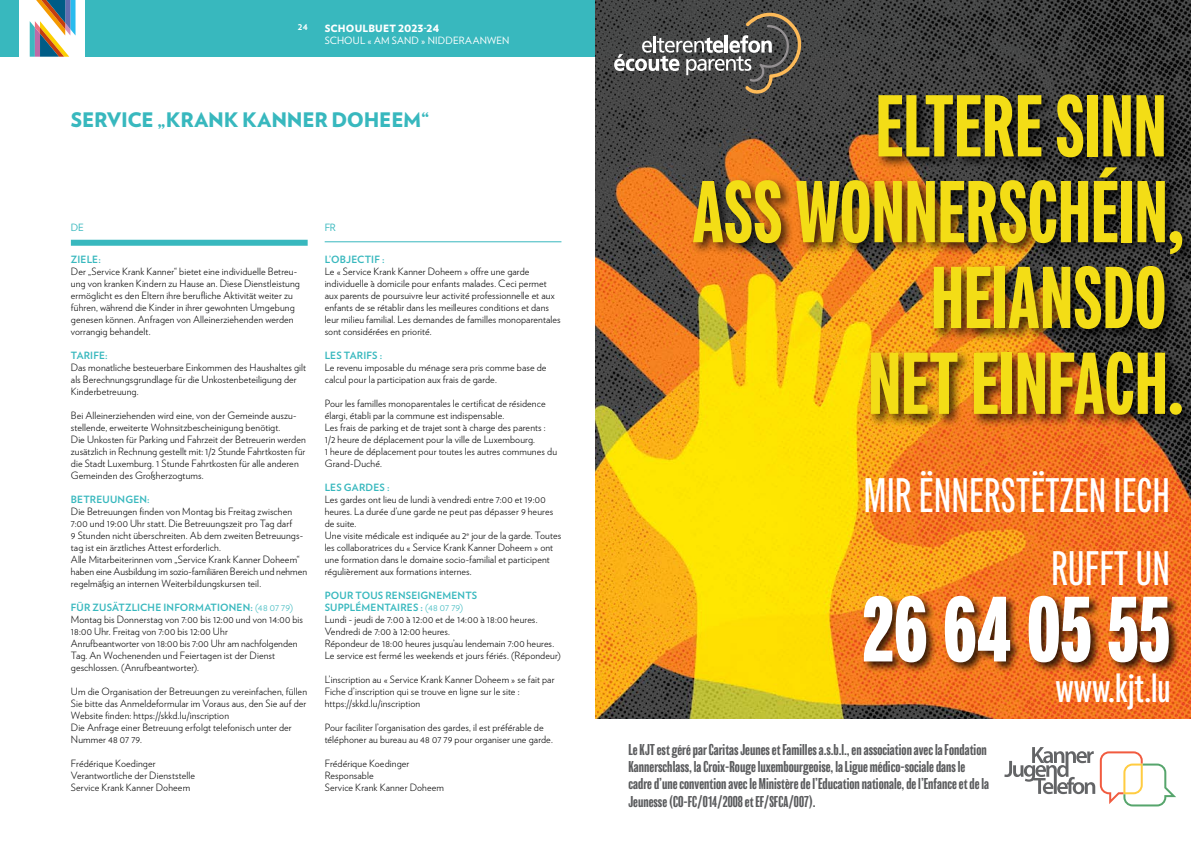
<style>
.page{position:relative;width:1191px;height:842px;background:#fff}
.page>*{position:absolute;margin:0;border:0;box-sizing:border-box;transform-origin:0 0}
.t1{font:900 93.8px "Fairweather";color:#fff}
.t2{font:800 88.7px/85.8px "Fairweather";color:#f3dd16;text-align:right}
.t3{font:600 49.1px "Fairweather";color:#fff}
.t4{font:700 39.7px "Fairweather";color:#fff}
.t5{font:900 20px "Verlag";letter-spacing:-.01em;color:#38b8be}
.t6{font:condensed 14.4px/17.3px "Balboa";color:#5a5b5d}
.t7{font:300 10px/12px "Verlag";letter-spacing:.01em;color:#000}
.t8{font:700 10px "Verlag";letter-spacing:.015em;color:#38b8be}
.t9{font:10px "Verlag";letter-spacing:.02em;color:#fff}
.t10{font:900 10px "Verlag";letter-spacing:.015em;color:#fff}
.t11{font:10px "Verlag";color:#38b8be}
.t12{font:700 10px "Verlag";color:#fff}
.s1{font-weight:700;color:#38b8be}
.s2{color:#38b8be}
</style>
<div class="page">
<svg style="left:29px;top:0;width:46px;height:57px"></svg>
<div style="left:0;top:0;width:19px;height:57px;background:#38b8be"></div>
<div style="left:85px;top:0;width:1106px;height:57px;background:#38b8be"></div>
<div style="left:71px;top:240px;width:237px;height:6px;background:#38b8be"></div>
<hr style="left:325px;top:241px;width:236px;height:1px;background:#38b8be">
<img style="left:595px;top:0;width:596px;height:718px">
<svg style="left:1004px;top:747px;width:172px;height:59px"></svg>
<svg style="left:614px;top:12px;width:188px;height:82px;background:#605e5a"></svg>
<div style="left:690px;top:91px;width:501px;height:337px;background:#000;opacity:.75"></div>
<div style="left:862px;top:594px;width:318px;height:79px;background:#000;opacity:.75"></div>
<p class="t12" style="left:298px;top:18px;width:11px">24</p>
<p class="t10" style="left:325px;top:20px;width:116px">SCHOULBUET 2023-24</p>
<p class="t9" style="left:325px;top:33px;width:186px">SCHOUL « AM SAND » NIDDERAANWEN</p>
<h3 class="t5" style="left:71px;top:103px;width:360px">SERVICE „KRANK KANNER DOHEEM“</h3>
<p class="t11" style="left:71px;top:220px;width:15px">DE</p>
<p class="t8" style="left:71px;top:252px;width:31px">ZIELE:</p>
<p class="t7" style="left:71px;top:265px;width:230px">Der „Service Krank Kanner“ bietet eine individuelle Betreu&shy;ung von kranken Kindern zu Hause an. Diese Dienstleistung ermöglicht es den Eltern ihre berufliche Aktivität weiter zu führen, während die Kinder in ihrer gewohnten Umgebung genesen können. Anfragen von Alleinerziehenden werden vorrangig behandelt.</p>
<p class="t8" style="left:71px;top:348px;width:38px">TARIFE:</p>
<p class="t7" style="left:71px;top:361px;width:237px">Das monatliche besteuerbare Einkommen des Haushaltes gilt als Berechnungsgrundlage für die Unkostenbeteiligung der<br>Kinderbetreuung.</p>
<p class="t7" style="left:71px;top:409px;width:236px">Bei Alleinerziehenden wird eine, von der Gemeinde auszu&shy;stellende, erweiterte Wohnsitzbescheinigung benötigt.<br>Die Unkosten für Parking und Fahrzeit der Betreuerin werden zusätzlich in Rechnung gestellt mit: 1/2 Stunde Fahrtkosten für die Stadt Luxemburg. 1 Stunde Fahrtkosten für alle anderen Gemeinden des Großherzogtums.</p>
<p class="t8" style="left:71px;top:492px;width:80px">BETREUUNGEN:</p>
<p class="t7" style="left:71px;top:505px;width:238px">Die Betreuungen finden von Montag bis Freitag zwischen 7:00 und 19:00 Uhr statt. Die Betreuungszeit pro Tag darf<br>9 Stunden nicht überschreiten. Ab dem zweiten Betreuungs&shy;tag ist ein ärztliches Attest erforderlich.<br>Alle Mitarbeiterinnen vom „Service Krank Kanner Doheem“ haben eine Ausbildung im sozio-familiären Bereich und nehmen regelmäßig an internen Weiterbildungskursen teil.</p>
<p class="t7" style="left:71px;top:601px;width:234px"><span class="s1">FÜR ZUSÄTZLICHE INFORMATIONEN:</span> <span class="s2">(48 07 79)<br></span>Montag bis Donnerstag von 7:00 bis 12:00 und von 14:00 bis 18:00 Uhr. Freitag von 7:00 bis 12:00 Uhr<br>Anrufbeantworter von 18:00 bis 7:00 Uhr am nachfolgenden Tag. An Wochenenden und Feiertagen ist der Dienst geschlossen. (Anrufbeantworter).</p>
<p class="t7" style="left:71px;top:685px;width:238px">Um die Organisation der Betreuungen zu vereinfachen, füllen Sie bitte das Anmeldeformular im Voraus aus, den Sie auf der Website finden: https://skkd.lu/inscription<br>Die Anfrage einer Betreuung erfolgt telefonisch unter der Nummer 48 07 79.</p>
<p class="t7" style="left:71px;top:757px;width:126px">Frédérique Koedinger<br>Verantwortliche der Dienststelle<br>Service Krank Kanner Doheem</p>
<p class="t11" style="left:325px;top:220px;width:13px">FR</p>
<p class="t8" style="left:325px;top:252px;width:61px">L’OBJECTIF :</p>
<p class="t7" style="left:325px;top:265px;width:237px">Le « Service Krank Kanner Doheem » offre une garde individuelle à domicile pour enfants malades. Ceci permet aux parents de poursuivre leur activité professionnelle et aux enfants de se rétablir dans les meilleures conditions et dans leur milieu familial. Les demandes de familles monoparentales sont considérées en priorité.</p>
<p class="t8" style="left:325px;top:348px;width:59px">LES TARIFS :</p>
<p class="t7" style="left:325px;top:361px;width:223px">Le revenu imposable du ménage sera pris comme base de calcul pour la participation aux frais de garde.</p>
<p class="t7" style="left:325px;top:397px;width:234px">Pour les familles monoparentales le certificat de résidence élargi, établi par la commune est indispensable.<br>Les frais de parking et de trajet sont à charge des parents :<br>1/2 heure de déplacement pour la ville de Luxembourg.<br>1 heure de déplacement pour toutes les autres communes du Grand-Duché.</p>
<p class="t8" style="left:325px;top:480px;width:66px">LES GARDES :</p>
<p class="t7" style="left:325px;top:493px;width:238px">Les gardes ont lieu de lundi à vendredi entre 7:00 et 19:00 heures. La durée d’une garde ne peut pas dépasser 9 heures de suite.<br>Une visite médicale est indiquée au 2<sup>e</sup> jour de la garde. Toutes les collaboratrices du « Service Krank Kanner Doheem » ont une formation dans le domaine socio-familial et participent régulièrement aux formations internes.</p>
<p class="t7" style="left:325px;top:589px;width:237px"><span class="s1">POUR TOUS RENSEIGNEMENTS SUPPLÉMENTAIRES :</span> <span class="s2">(48 07 79)<br></span>Lundi - jeudi de 7:00 à 12:00 et de 14:00 à 18:00 heures.<br>Vendredi de 7:00 à 12:00 heures.<br>Répondeur de 18:00 heures jusqu’au lendemain 7:00 heures.<br>Le service est fermé les weekends et jours fériés. (Répondeur)</p>
<p class="t7" style="left:325px;top:673px;width:231px">L’inscription au « Service Krank Kanner Doheem » se fait par<br>Fiche d’inscription qui se trouve en ligne sur le site : https://skkd.lu/inscription</p>
<p class="t7" style="left:325px;top:721px;width:230px">Pour faciliter l’organisation des gardes, il est préférable de téléphoner au bureau au 48 07 79 pour organiser une garde.</p>
<p class="t7" style="left:325px;top:757px;width:121px">Frédérique Koedinger<br>Responsable<br>Service Krank Kanner Doheem</p>
<h2 class="t2" style="left:692px;top:84px;width:493px">ELTERE SINN<br>ASS WONNERSCHÉIN,<br>HEIANSDO<br>NET EINFACH.</h2>
<h3 class="t3" style="left:863px;top:468px;width:308px">MIR ËNNERSTËTZEN IECH</h3>
<h3 class="t3" style="left:1051px;top:542px;width:120px">RUFFT UN</h3>
<h1 class="t1" style="left:862px;top:576px;width:309px">26 64 05 55</h1>
<h3 class="t4" style="left:1055px;top:667px;width:117px">www.kjt.lu</h3>
<p class="t6" style="left:628px;top:741px;width:362px">Le KJT est géré par Caritas Jeunes et Familles a.s.b.l., en association avec la Fondation Kannerschlass, la Croix-Rouge luxembourgeoise, la Ligue médico-sociale dans le cadre d’une convention avec le Ministère de l’Education nationale, de l’Enfance et de la Jeunesse (CO-FC/014/2008 et EF/SFCA/007).</p>
</div>
